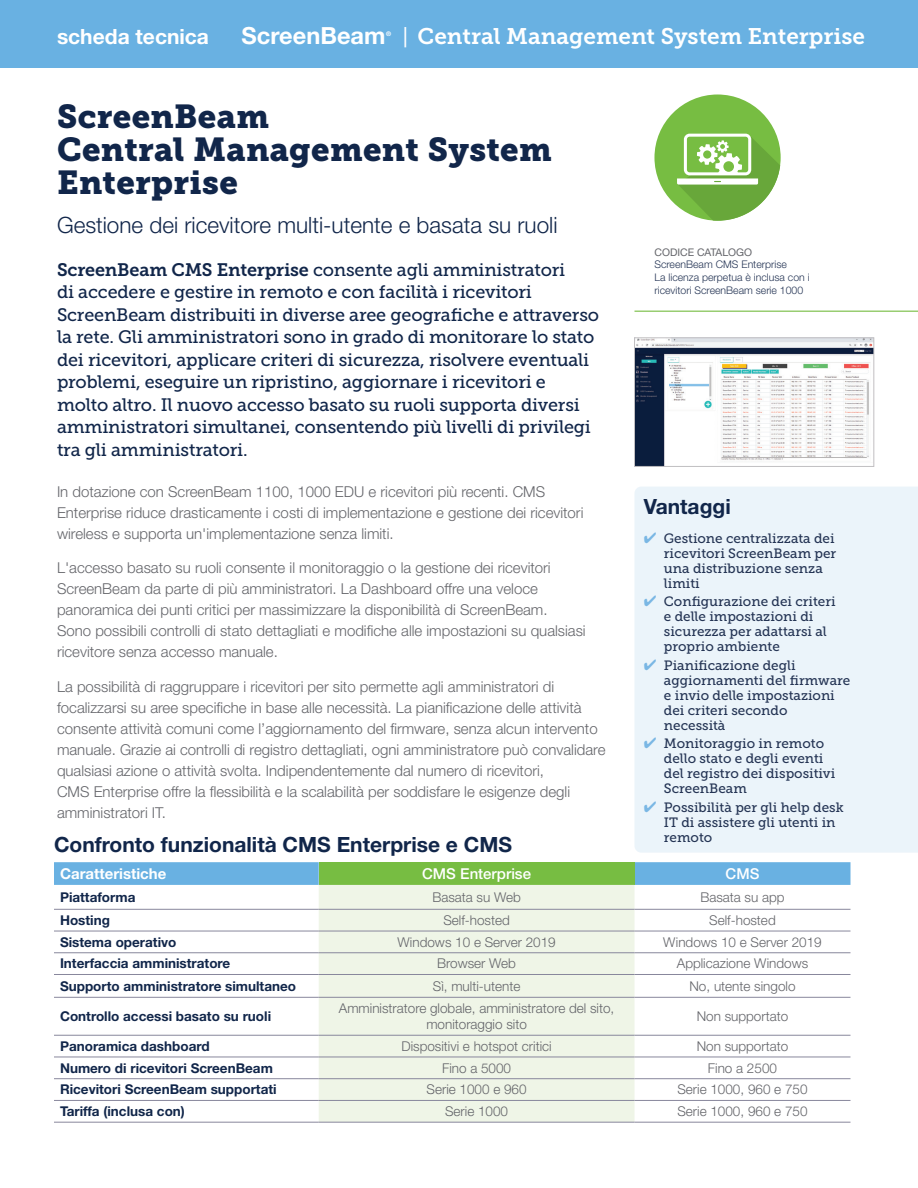
<style>
.page{position:relative;width:918px;height:1188px;background:#fff}
.page>*{position:absolute;margin:0;border:0;box-sizing:border-box;transform-origin:0 0}
.t1{font:33px/33px "Museo Slab 900";letter-spacing:.01em;color:#11264a}
.t2{font:700 23.7px "Helvetica Neue LT Std";color:#fff}
.Title_sub{font:300 22.5px "Helvetica Neue LT Std";color:#11264a}
.t3{font:22.5px "Museo Slab 700";color:#fff}
.t4{font:700 21px "Helvetica Neue LT Std";color:#11264a}
.t5{font:700 21px "Helvetica Neue LT Std";color:#fff}
.Intro{font:18px/22.5px "Museo Slab 500";letter-spacing:-.01em;color:#11264a}
.t6{font:300 15px/21px "Helvetica Neue LT Std";color:#64656a}
.Table_H1{font:500 15px "Helvetica Neue LT Std";color:#fff}
.Table_H1-2{font:700 15px "Helvetica Neue LT Std";color:#fff}
.Normal_-_Key_Feat_bl{font:13.5px/15px "Museo Slab 500";color:#243454}
.Table_Normal{font:300 13.5px/16.2px "Helvetica Neue LT Std";color:#64656a;text-align:center}
.Table_H2{font:700 13.5px "Helvetica Neue LT Std";color:#11264a}
.Sidebar_Catalog__s_p{font:300 10.5px/12.6px "Helvetica Neue LT Std";color:#243454}
.Sidebar_Cat___H2{font:10.5px "Helvetica Neue LT Std";color:#64656a}
.t7{font:700 6.3px "Helvetica Neue LT Std";color:#fff}
.s1{font-family:"Helvetica Neue LT Std";font-size:20.25px}
.s2{font-family:"Museo Slab 700"}
.s3{color:#7ab7e4}
</style>
<div class="page">
<div style="left:0;top:0;width:918px;height:68px;background:#69b1e2"></div>
<div style="left:654px;top:95px;width:127px;height:126px;background:#77bd42;border-radius:50%"></div>
<svg style="left:677px;top:134px;width:103px;height:87px"></svg>
<div style="left:634px;top:487px;width:284px;height:366px;background:#ebf4fa"></div>
<hr style="left:634px;top:311px;width:284px;height:1px;background:#77bd42">
<img style="left:636px;top:340px;width:236px;height:125px">
<div style="left:634px;top:338px;width:240px;height:129px;border:1px solid #c1bfc2"></div>
<svg style="left:54px;top:862px;width:796px;height:23px;background:#6ab2e2"></svg>
<div style="left:319px;top:862px;width:315px;height:23px;background:#77bd42"></div>
<div style="left:319px;top:885px;width:315px;height:237px;background:#eff5e7"></div>
<hr style="left:54px;top:909px;width:265px;height:1px;background:#88879c">
<hr style="left:319px;top:909px;width:315px;height:1px;background:#88879c">
<hr style="left:634px;top:909px;width:216px;height:1px;background:#88879c">
<hr style="left:54px;top:931px;width:265px;height:1px;background:#88879c">
<hr style="left:319px;top:931px;width:315px;height:1px;background:#88879c">
<hr style="left:634px;top:931px;width:216px;height:1px;background:#88879c">
<hr style="left:54px;top:952px;width:265px;height:1px;background:#88879c">
<hr style="left:319px;top:952px;width:315px;height:1px;background:#88879c">
<hr style="left:634px;top:952px;width:216px;height:1px;background:#88879c">
<hr style="left:54px;top:1035px;width:265px;height:1px;background:#88879c">
<hr style="left:319px;top:1035px;width:315px;height:1px;background:#88879c">
<hr style="left:634px;top:1035px;width:216px;height:1px;background:#88879c">
<hr style="left:54px;top:1100px;width:265px;height:1px;background:#88879c">
<hr style="left:319px;top:1100px;width:315px;height:1px;background:#88879c">
<hr style="left:634px;top:1100px;width:216px;height:1px;background:#88879c">
<hr style="left:54px;top:1122px;width:265px;height:1px;background:#88879c">
<hr style="left:319px;top:1122px;width:315px;height:1px;background:#88879c">
<hr style="left:634px;top:1122px;width:216px;height:1px;background:#88879c">
<hr style="left:54px;top:1057px;width:265px;height:1px;background:#88879c">
<hr style="left:319px;top:1057px;width:315px;height:1px;background:#88879c">
<hr style="left:634px;top:1057px;width:216px;height:1px;background:#88879c">
<hr style="left:54px;top:1078px;width:265px;height:1px;background:#88879c">
<hr style="left:319px;top:1078px;width:315px;height:1px;background:#88879c">
<hr style="left:634px;top:1078px;width:216px;height:1px;background:#88879c">
<hr style="left:54px;top:997px;width:265px;height:1px;background:#88879c">
<hr style="left:319px;top:997px;width:315px;height:1px;background:#88879c">
<hr style="left:634px;top:997px;width:216px;height:1px;background:#88879c">
<hr style="left:54px;top:974px;width:265px;height:1px;background:#88879c">
<hr style="left:319px;top:974px;width:315px;height:1px;background:#88879c">
<hr style="left:634px;top:974px;width:216px;height:1px;background:#88879c">
<h3 class="t5" style="left:57px;top:23px;width:154px">scheda tecnica</h3>
<h2 class="t2" style="left:242px;top:20px;width:145px">ScreenBeam</h2>
<p class="t7" style="left:386px;top:30px;width:7px">®</p>
<h3 class="t3" style="left:403px;top:23px;width:464px"><span class="s1">|</span> Central Management System Enterprise</h3>
<p class="t1" style="left:57px;top:100px;width:496px">ScreenBeam<br>Central Management System<br>Enterprise</p>
<p class="Title_sub" style="left:57px;top:211px;width:502px">Gestione dei ricevitore multi-utente e basata su ruoli</p>
<p class="Intro" style="left:57px;top:258px;width:544px"><span class="s2">ScreenBeam CMS Enterprise</span> consente agli amministratori<br>di accedere e gestire in remoto e con facilità i ricevitori ScreenBeam distribuiti in diverse aree geografiche e attraverso la rete. Gli amministratori sono in grado di monitorare lo stato dei ricevitori, applicare criteri di sicurezza, risolvere eventuali problemi, eseguire un ripristino, aggiornare i ricevitori e molto altro. Il nuovo accesso basato su ruoli supporta diversi amministratori simultanei, consentendo più livelli di privilegi tra gli amministratori.</p>
<p class="t6" style="left:57px;top:481px;width:528px">In dotazione con ScreenBeam 1100, 1000 EDU e ricevitori più recenti. CMS<br>Enterprise riduce drasticamente i costi di implementazione e gestione dei ricevitori wireless e supporta un'implementazione senza limiti.</p>
<p class="t6" style="left:57px;top:557px;width:530px">L'accesso basato su ruoli consente il monitoraggio o la gestione dei ricevitori ScreenBeam da parte di più amministratori. La Dashboard offre una veloce panoramica dei punti critici per massimizzare la disponibilità di ScreenBeam.<br>Sono possibili controlli di stato dettagliati e modifiche alle impostazioni su qualsiasi ricevitore senza accesso manuale.</p>
<p class="t6" style="left:57px;top:676px;width:550px">La possibilità di raggruppare i ricevitori per sito permette agli amministratori di focalizzarsi su aree specifiche in base alle necessità. La pianificazione delle attività consente attività comuni come l’aggiornamento del firmware, senza alcun intervento manuale. Grazie ai controlli di registro dettagliati, ogni amministratore può convalidare qualsiasi azione o attività svolta. Indipendentemente dal numero di ricevitori,<br>CMS Enterprise offre la flessibilità e la scalabilità per soddisfare le esigenze degli amministratori IT.</p>
<p class="Sidebar_Cat___H2" style="left:654px;top:246px;width:99px">CODICE CATALOGO</p>
<p class="Sidebar_Catalog__s_p" style="left:654px;top:258px;width:157px">ScreenBeam CMS Enterprise<br>La licenza perpetua è inclusa con i ricevitori ScreenBeam serie 1000</p>
<h1 class="t4" style="left:644px;top:494px;width:89px">Vantaggi</h1>
<p class="Normal_-_Key_Feat_bl" style="left:664px;top:531px;width:174px;text-indent:-20px"><span class="s3">✔</span> Gestione centralizzata dei ricevitori ScreenBeam per una distribuzione senza limiti</p>
<p class="Normal_-_Key_Feat_bl" style="left:664px;top:594px;width:173px;text-indent:-20px"><span class="s3">✔</span> Configurazione dei criteri e delle impostazioni di sicurezza per adattarsi al proprio ambiente</p>
<p class="Normal_-_Key_Feat_bl" style="left:664px;top:658px;width:188px;text-indent:-20px"><span class="s3">✔</span> Pianificazione degli aggiornamenti del firmware e invio delle impostazioni dei criteri secondo necessità</p>
<p class="Normal_-_Key_Feat_bl" style="left:664px;top:736px;width:173px;text-indent:-20px"><span class="s3">✔</span> Monitoraggio in remoto dello stato e degli eventi del registro dei dispositivi<br>ScreenBeam</p>
<p class="Normal_-_Key_Feat_bl" style="left:664px;top:800px;width:181px;text-indent:-20px"><span class="s3">✔</span> Possibilità per gli help desk<br>IT di assistere gli utenti in remoto</p>
<h1 class="t4" style="left:54px;top:831px;width:460px">Confronto funzionalità CMS Enterprise e CMS</h1>
<p class="Table_H1-2" style="left:60px;top:864px;width:108px">Caratteristiche</p>
<p class="Table_H1" style="left:422px;top:865px;width:110px">CMS Enterprise</p>
<p class="Table_H1" style="left:726px;top:865px;width:35px">CMS</p>
<p class="Table_H2" style="left:60px;top:889px;width:77px">Piattaforma</p>
<p class="Table_Normal" style="left:432px;top:889px;width:90px">Basata su Web</p>
<p class="Table_Normal" style="left:700px;top:889px;width:86px">Basata su app</p>
<p class="Table_H2" style="left:60px;top:912px;width:51px">Hosting</p>
<p class="Table_Normal" style="left:443px;top:912px;width:68px">Self-hosted</p>
<p class="Table_Normal" style="left:709px;top:912px;width:68px">Self-hosted</p>
<p class="Table_H2" style="left:60px;top:934px;width:118px">Sistema operativo</p>
<p class="Table_Normal" style="left:397px;top:934px;width:160px">Windows 10 e Server 2019</p>
<p class="Table_Normal" style="left:663px;top:934px;width:160px">Windows 10 e Server 2019</p>
<p class="Table_H2" style="left:60px;top:955px;width:172px">Interfaccia amministratore</p>
<p class="Table_Normal" style="left:437px;top:955px;width:80px">Browser Web</p>
<p class="Table_Normal" style="left:677px;top:955px;width:133px">Applicazione Windows</p>
<p class="Table_H2" style="left:60px;top:978px;width:238px">Supporto amministratore simultaneo</p>
<p class="Table_Normal" style="left:433px;top:978px;width:89px">Sì, multi-utente</p>
<p class="Table_Normal" style="left:689px;top:978px;width:108px">No, utente singolo</p>
<p class="Table_H2" style="left:60px;top:1008px;width:213px">Controllo accessi basato su ruoli</p>
<p class="Table_Normal" style="left:339px;top:1000px;width:277px">Amministratore globale, amministratore del sito, monitoraggio sito</p>
<p class="Table_Normal" style="left:697px;top:1008px;width:93px">Non supportato</p>
<p class="Table_H2" style="left:60px;top:1038px;width:151px">Panoramica dashboard</p>
<p class="Table_Normal" style="left:402px;top:1038px;width:152px">Dispositivi e hotspot critici</p>
<p class="Table_Normal" style="left:697px;top:1038px;width:93px">Non supportato</p>
<p class="Table_H2" style="left:60px;top:1059px;width:214px">Numero di ricevitori ScreenBeam</p>
<p class="Table_Normal" style="left:442px;top:1059px;width:71px">Fino a 5000</p>
<p class="Table_Normal" style="left:708px;top:1059px;width:71px">Fino a 2500</p>
<p class="Table_H2" style="left:60px;top:1081px;width:218px">Ricevitori ScreenBeam supportati</p>
<p class="Table_Normal" style="left:427px;top:1081px;width:102px">Serie 1000 e 960</p>
<p class="Table_Normal" style="left:677px;top:1081px;width:132px">Serie 1000, 960 e 750</p>
<p class="Table_H2" style="left:60px;top:1103px;width:126px">Tariffa (inclusa con)</p>
<p class="Table_Normal" style="left:445px;top:1103px;width:65px">Serie 1000</p>
<p class="Table_Normal" style="left:677px;top:1103px;width:132px">Serie 1000, 960 e 750</p>
</div>
